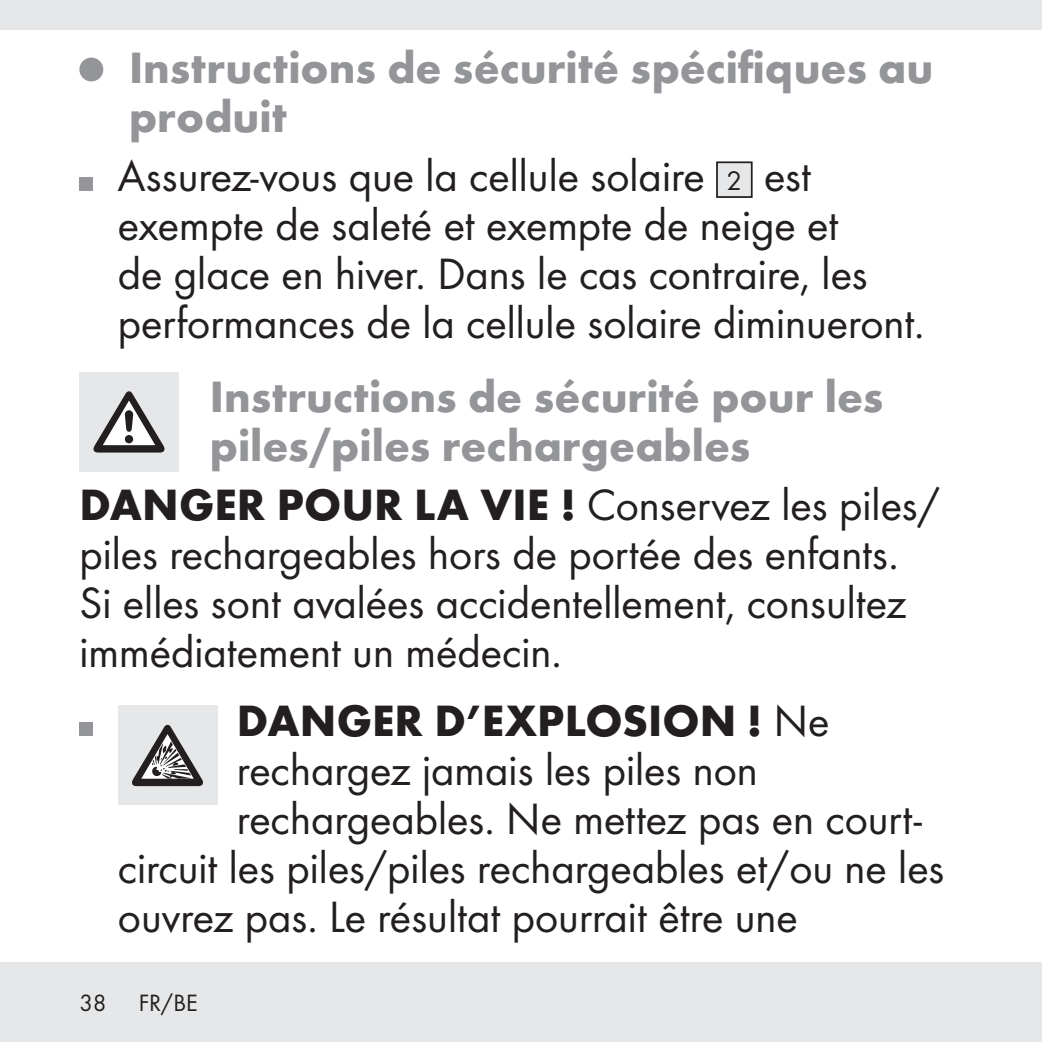
<style>
.page{position:relative;width:1042px;height:1042px;background:#fff}
.page>*{position:absolute;margin:0;border:0;box-sizing:border-box;transform-origin:0 0}
.t1{font:45.5px/49px "Futura Boo";color:#231f20}
.t2{font:700 45.5px/49px "Futura";color:#939598}
.t3{font:700 45.5px "Futura";color:#231f20}
.t4{font:24.5px "Futura Boo";color:#231f20}
.s1{font-size:28px}
.s2{font-family:"Futura";font-weight:700}
.s3{font-family:"Futura Boo";font-weight:400}
</style>
<div class="page">
<div style="left:0;top:962px;width:1042px;height:80px;background:#e6e7e9"></div>
<div style="left:0;top:0;width:1042px;height:30px;background:#e6e7e9"></div>
<div style="left:79px;top:58px;width:24px;height:23px;background:#939598;border-radius:50%"></div>
<div style="left:79px;top:178px;width:14px;height:13px;background:#939598"></div>
<div style="left:717px;top:162px;width:35px;height:35px;background:#e6e7e9"></div>
<div style="left:716px;top:161px;width:36px;height:37px;border:2px solid #231f20"></div>
<div style="left:79px;top:372px;width:100px;height:99px;background:#e6e7e9"></div>
<svg style="left:93px;top:391px;width:71px;height:61px"></svg>
<div style="left:79px;top:722px;width:14px;height:13px;background:#939598"></div>
<div style="left:118px;top:706px;width:99px;height:99px;background:#e6e7e9"></div>
<svg style="left:132px;top:725px;width:71px;height:61px"></svg>
<p class="t2" style="left:129px;top:40px;width:806px">Instructions de sécurité spécifiques au produit</p>
<p class="t1" style="left:118px;top:149px;width:808px">Assurez-vous que la cellule solaire <span class="s1">2</span> est exempte de saleté et exempte de neige et<br>de glace en hiver. Dans le cas contraire, les performances de la cellule solaire diminueront.</p>
<p class="t2" style="left:210px;top:369px;width:675px">Instructions de sécurité pour les piles/piles rechargeables</p>
<p class="t1" style="left:79px;top:478px;width:862px"><span class="s2">DANGER POUR LA VIE !</span> Conservez les piles/ piles rechargeables hors de portée des enfants.<br>Si elles sont avalées accidentellement, consultez immédiatement un médecin.</p>
<p class="t3" style="left:237px;top:687px;width:594px">DANGER D’EXPLOSION ! <span class="s3">Ne</span></p>
<p class="t1" style="left:237px;top:742px;width:522px">rechargez jamais les piles non</p>
<p class="t1" style="left:237px;top:791px;width:686px">rechargeables. Ne mettez pas en court-</p>
<p class="t1" style="left:118px;top:840px;width:828px">circuit les piles/piles rechargeables et/ou ne les</p>
<p class="t1" style="left:118px;top:889px;width:681px">ouvrez pas. Le résultat pourrait être une</p>
<p class="t4" style="left:79px;top:986px;width:29px">38</p>
<p class="t4" style="left:139px;top:986px;width:60px">FR/BE</p>
</div>
